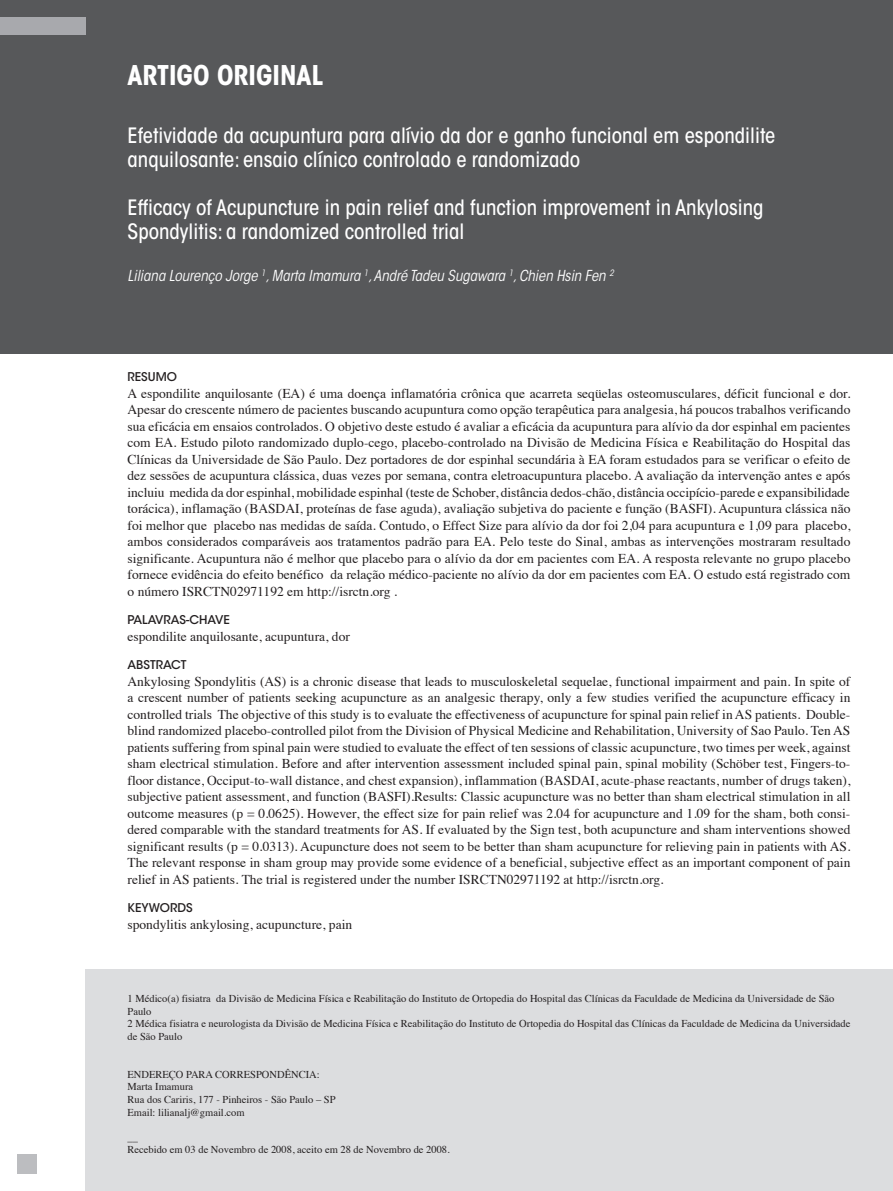
<style>
.page{position:relative;width:893px;height:1191px;background:#fff}
.page>*{position:absolute;margin:0;border:0;box-sizing:border-box;transform-origin:0 0}
.Acta_Artigo_Classifi{font:700 condensed 27px "ITC Avant Garde Std";color:#fff}
.Acta_Artigo_Title{font:500 condensed 21px/24px "ITC Avant Garde Std";color:#fff}
.Acta_Artigo_Autores{font:italic condensed 15px "ITC Avant Garde Std";color:#fff}
.Acta_Resumos_Texto{font:13.5px/16.5px "Times";color:#231f20;text-align:justify}
.Acta_Resumos_Destaqu{font:500 12px "ITC Avant Garde Std";color:#231f20}
.Acta_Resumos_Texto-2{font:500 12px "ITC Avant Garde Std";color:#231f20}
.Acta_Resumos_Info{font:10.5px/12.6px "Times";color:#231f20}
</style>
<div class="page">
<div style="left:85px;top:969px;width:808px;height:222px;background:#dcdddf"></div>
<div style="left:0;top:0;width:893px;height:353px;background:#57585a"></div>
<div style="left:0;top:17px;width:85px;height:17px;background:#a8a9ad"></div>
<div style="left:17px;top:1154px;width:20px;height:20px;background:#bcbdc0"></div>
<p class="Acta_Artigo_Classifi" style="left:128px;top:58px;width:197px">ARTIGO ORIGINAL</p>
<p class="Acta_Artigo_Title" style="left:128px;top:123px;width:649px">Efetividade da acupuntura para alívio da dor e ganho funcional em espondilite anquilosante: ensaio clínico controlado e randomizado</p>
<p class="Acta_Artigo_Title" style="left:128px;top:195px;width:638px">Efficacy of Acupuncture in pain relief and function improvement in Ankylosing<br>Spondylitis: a randomized controlled trial</p>
<p class="Acta_Artigo_Autores" style="left:128px;top:267px;width:488px">Liliana Lourenço Jorge <sup>1</sup>, Marta Imamura <sup>1</sup>, André Tadeu Sugawara <sup>1</sup>, Chien Hsin Fen <sup>2</sup></p>
<p class="Acta_Resumos_Destaqu" style="left:128px;top:369px;width:51px">RESUMO</p>
<p class="Acta_Resumos_Texto" style="left:128px;top:384px;width:724px">A espondilite anquilosante (EA) é uma doença inflamatória crônica que acarreta seqüelas osteomusculares, déficit funcional e dor.<br>Apesar do crescente número de pacientes buscando acupuntura como opção terapêutica para analgesia, há poucos trabalhos verificando sua eficácia em ensaios controlados. O objetivo deste estudo é avaliar a eficácia da acupuntura para alívio da dor espinhal em pacientes com EA. Estudo piloto randomizado duplo-cego, placebo-controlado na Divisão de Medicina Física e Reabilitação do Hospital das Clínicas da Universidade de São Paulo. Dez portadores de dor espinhal secundária à EA foram estudados para se verificar o efeito de dez sessões de acupuntura clássica, duas vezes por semana, contra eletroacupuntura placebo. A avaliação da intervenção antes e após incluiu medida da dor espinhal, mobilidade espinhal (teste de Schober, distância dedos-chão, distância occipício-parede e expansibilidade torácica), inflamação (BASDAI, proteínas de fase aguda), avaliação subjetiva do paciente e função (BASFI). Acupuntura clássica não foi melhor que placebo nas medidas de saída. Contudo, o Effect Size para alívio da dor foi 2,04 para acupuntura e 1,09 para placebo, ambos considerados comparáveis aos tratamentos padrão para EA. Pelo teste do Sinal, ambas as intervenções mostraram resultado significante. Acupuntura não é melhor que placebo para o alívio da dor em pacientes com EA. A resposta relevante no grupo placebo fornece evidência do efeito benéfico da relação médico-paciente no alívio da dor em pacientes com EA. O estudo está registrado com o número ISRCTN02971192 em http://isrctn.org .</p>
<p class="Acta_Resumos_Destaqu" style="left:128px;top:612px;width:104px">PALAVRAS-CHAVE</p>
<p class="Acta_Resumos_Texto" style="left:128px;top:627px;width:224px">espondilite anquilosante, acupuntura, dor</p>
<p class="Acta_Resumos_Destaqu" style="left:128px;top:657px;width:61px">ABSTRACT</p>
<p class="Acta_Resumos_Texto" style="left:128px;top:672px;width:724px">Ankylosing Spondylitis (AS) is a chronic disease that leads to musculoskeletal sequelae, functional impairment and pain. In spite of a crescent number of patients seeking acupuncture as an analgesic therapy, only a few studies verified the acupuncture efficacy in controlled trials The objective of this study is to evaluate the effectiveness of acupuncture for spinal pain relief in AS patients. Double&shy;blind randomized placebo-controlled pilot from the Division of Physical Medicine and Rehabilitation, University of Sao Paulo. Ten AS patients suffering from spinal pain were studied to evaluate the effect of ten sessions of classic acupuncture, two times per week, against sham electrical stimulation. Before and after intervention assessment included spinal pain, spinal mobility (Schöber test, Fingers-to&shy;floor distance, Occiput-to-wall distance, and chest expansion), inflammation (BASDAI, acute-phase reactants, number of drugs taken), subjective patient assessment, and function (BASFI).Results: Classic acupuncture was no better than sham electrical stimulation in all outcome measures (p = 0.0625). However, the effect size for pain relief was 2.04 for acupuncture and 1.09 for the sham, both consi&shy;dered comparable with the standard treatments for AS. If evaluated by the Sign test, both acupuncture and sham interventions showed significant results (p = 0.0313). Acupuncture does not seem to be better than sham acupuncture for relieving pain in patients with AS.<br>The relevant response in sham group may provide some evidence of a beneficial, subjective effect as an important component of pain relief in AS patients. The trial is registered under the number ISRCTN02971192 at http://isrctn.org.</p>
<p class="Acta_Resumos_Texto-2" style="left:128px;top:900px;width:67px">KEYWORDS</p>
<p class="Acta_Resumos_Texto" style="left:128px;top:915px;width:226px">spondylitis ankylosing, acupuncture, pain</p>
<p class="Acta_Resumos_Info" style="left:128px;top:991px;width:708px">1 Médico(a) fisiatra da Divisão de Medicina Física e Reabilitação do Instituto de Ortopedia do Hospital das Clínicas da Faculdade de Medicina da Universidade de São<br>Paulo</p>
<p class="Acta_Resumos_Info" style="left:128px;top:1016px;width:724px">2 Médica fisiatra e neurologista da Divisão de Medicina Física e Reabilitação do Instituto de Ortopedia do Hospital das Clínicas da Faculdade de Medicina da Universidade de São Paulo</p>
<p class="Acta_Resumos_Info" style="left:128px;top:1067px;width:194px">ENDEREÇO PARA CORRESPONDÊNCIA:</p>
<p class="Acta_Resumos_Info" style="left:128px;top:1079px;width:67px">Marta Imamura</p>
<p class="Acta_Resumos_Info" style="left:128px;top:1092px;width:209px">Rua dos Cariris, 177 - Pinheiros - São Paulo – SP</p>
<p class="Acta_Resumos_Info" style="left:128px;top:1104px;width:119px">Email: lilianalj@gmail.com</p>
<p class="Acta_Resumos_Info" style="left:128px;top:1130px;width:12px">__</p>
<p class="Acta_Resumos_Info" style="left:128px;top:1142px;width:324px">Recebido em 03 de Novembro de 2008, aceito em 28 de Novembro de 2008.</p>
</div>
